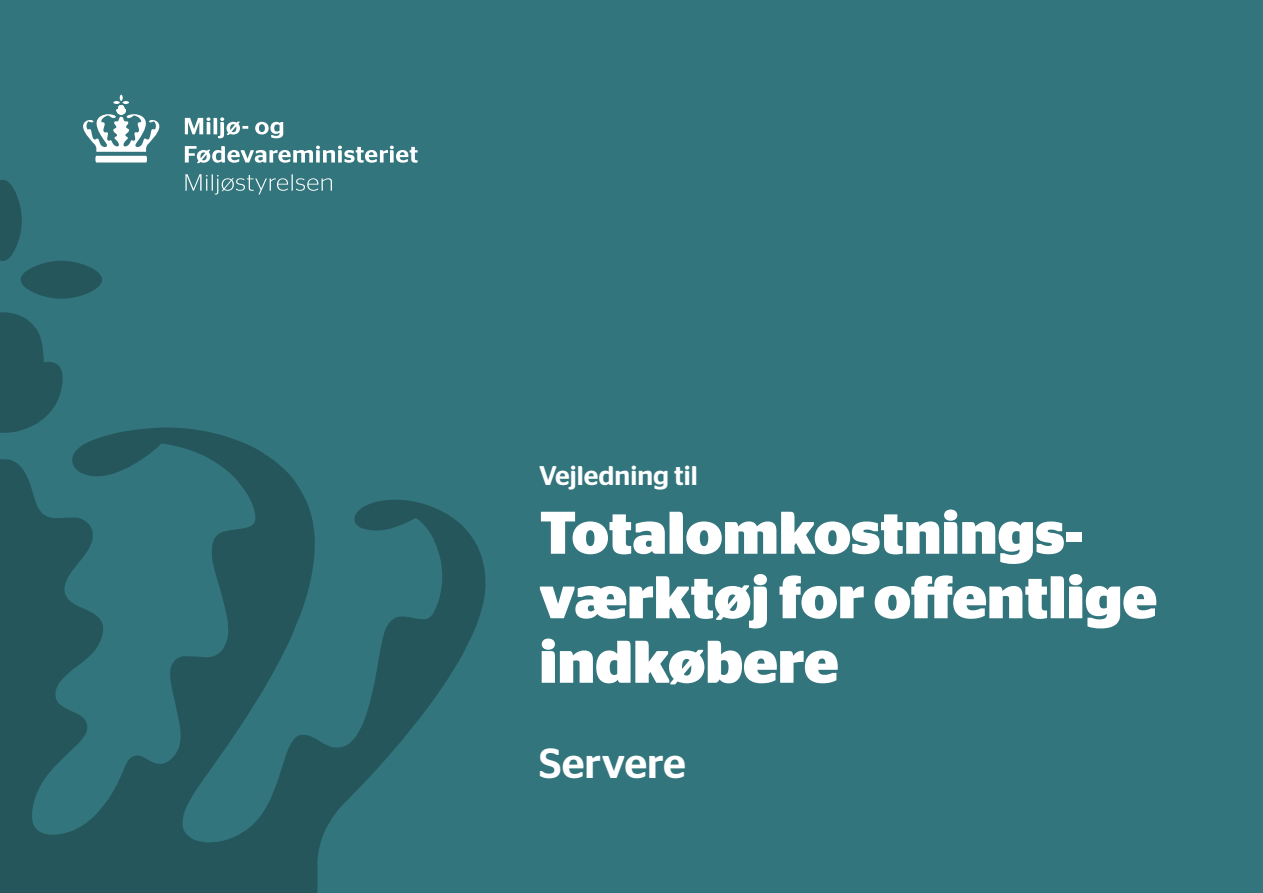
<style>
.page{position:relative;width:1263px;height:893px;background:#33757d}
.page>*{position:absolute;margin:0;border:0;box-sizing:border-box;transform-origin:0 0}
.t1{font:700 60px/64.5px "Stag Sans";color:#fff}
.overskrift_2_forside{font:500 42px "Stag Sans";color:#fff}
.overskrift_2_forside-2{font:500 27px "Stag Sans";color:#fff}
</style>
<div class="page">
<svg style="left:0;top:312px;width:63px;height:115px"></svg>
<svg style="left:0;top:427px;width:486px;height:466px"></svg>
<svg style="left:0;top:95px;width:418px;height:204px"></svg>
<p class="overskrift_2_forside-2" style="left:539px;top:460px;width:160px">Vejledning til</p>
<p class="t1" style="left:539px;top:501px;width:619px">Totalomkostnings&shy;værktøj for offentlige indkøbere</p>
<p class="overskrift_2_forside" style="left:539px;top:739px;width:148px">Servere</p>
</div>
